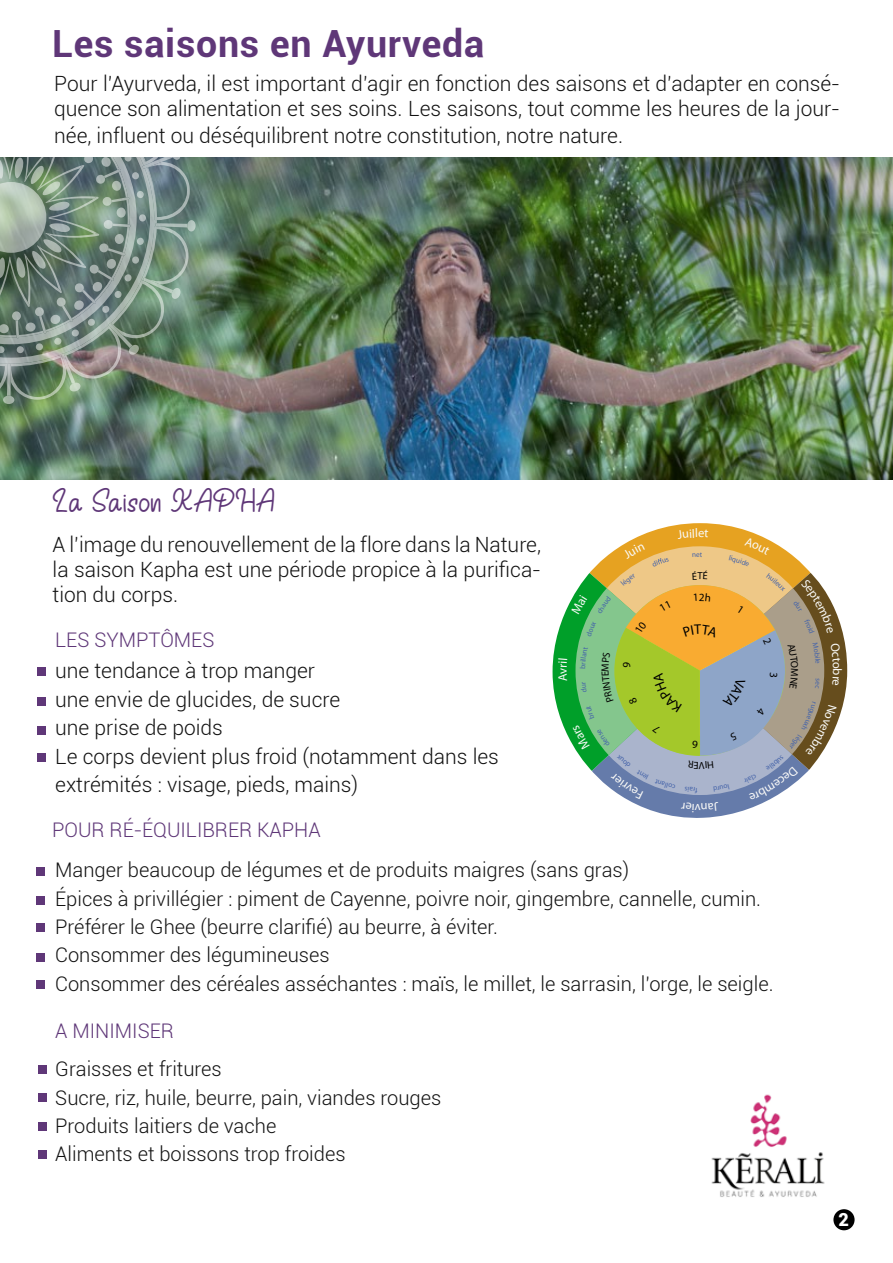
<style>
.page{position:relative;width:893px;height:1263px;background:#fff}
.page>*{position:absolute;margin:0;border:0;box-sizing:border-box;transform-origin:0 0}
.t1{font:700 37.5px "Roboto";letter-spacing:.02em;color:#5f3778}
.t2{font:34.5px "Relaxing";color:#5f3778}
.t3{font:300 21px/28.3px "Roboto";color:#121212;text-align:justify}
.t4{font:300 20.1px/28.3px "Roboto";color:#121212}
.t5{font:300 20.1px "Roboto";color:#5f3778}
.t6{font:900 18px "Roboto";color:#fff}
.t7{font:7.35px "Myriad Pro";color:#4463a9}
</style>
<div class="page">
<img style="left:711px;top:1094px;width:114px;height:103px">
<div style="left:37px;top:697px;width:9px;height:9px;background:#5f3778"></div>
<div style="left:37px;top:667px;width:9px;height:8px;background:#5f3778"></div>
<div style="left:37px;top:726px;width:9px;height:8px;background:#5f3778"></div>
<div style="left:37px;top:753px;width:9px;height:9px;background:#5f3778"></div>
<img style="left:0;top:157px;width:893px;height:322px">
<div style="left:833px;top:1209px;width:22px;height:21px;background:#000;border-radius:50%"></div>
<div style="left:37px;top:867px;width:8px;height:9px;background:#5f3778"></div>
<div style="left:37px;top:896px;width:8px;height:8px;background:#5f3778"></div>
<div style="left:37px;top:923px;width:8px;height:9px;background:#5f3778"></div>
<div style="left:37px;top:953px;width:8px;height:8px;background:#5f3778"></div>
<div style="left:37px;top:980px;width:8px;height:9px;background:#5f3778"></div>
<div style="left:38px;top:1066px;width:9px;height:8px;background:#5f3778"></div>
<div style="left:38px;top:1093px;width:9px;height:8px;background:#5f3778"></div>
<div style="left:38px;top:1122px;width:9px;height:9px;background:#5f3778"></div>
<div style="left:38px;top:1150px;width:9px;height:8px;background:#5f3778"></div>
<img style="left:0;top:157px;width:196px;height:247px">
<svg style="left:553px;top:523px;width:294px;height:295px"></svg>
<h1 class="t1" style="left:52px;top:17px;width:434px">Les saisons en Ayurveda</h1>
<p class="t3" style="left:54px;top:70px;width:787px;line-height:25.8px">Pour l’Ayurveda, il est important d’agir en fonction des saisons et d’adapter en consé&shy;quence son alimentation et ses soins. Les saisons, tout comme les heures de la jour&shy;née, influent ou déséquilibrent notre constitution, notre nature.</p>
<h2 class="t2" style="left:52px;top:488px;width:224px">La Saison KAPHA</h2>
<p class="t3" style="left:53px;top:531px;width:490px;line-height:25.2px">A l’image du renouvellement de la flore dans la Nature, la saison Kapha est une période propice à la purifica&shy;tion du corps.</p>
<p class="t5" style="left:55px;top:625px;width:161px">LES SYMPTÔMES</p>
<p class="t3" style="left:55px;top:656px;width:445px;text-align:left">une tendance à trop manger<br>une envie de glucides, de sucre<br>une prise de poids<br>Le corps devient plus froid (notamment dans les extrémités : visage, pieds, mains)</p>
<p class="t5" style="left:52px;top:816px;width:270px">POUR RÉ-ÉQUILIBRER KAPHA</p>
<p class="t7" style="left:700px;top:550px;width:4px">t</p>
<p class="t4" style="left:55px;top:855px;width:720px">Manger beaucoup de légumes et de produits maigres (sans gras)<br>Épices à privillégier : piment de Cayenne, poivre noir, gingembre, cannelle, cumin.<br>Préférer le Ghee (beurre clarifié) au beurre, à éviter.<br>Consommer des légumineuses<br>Consommer des céréales asséchantes : maïs, le millet, le sarrasin, l’orge, le seigle.</p>
<p class="t5" style="left:55px;top:1017px;width:120px">A MINIMISER</p>
<p class="t4" style="left:55px;top:1054px;width:388px">Graisses et fritures<br>Sucre, riz, huile, beurre, pain, viandes rouges<br>Produits laitiers de vache<br>Aliments et boissons trop froides</p>
<p class="t6" style="left:839px;top:1206px;width:12px">2</p>
</div>
